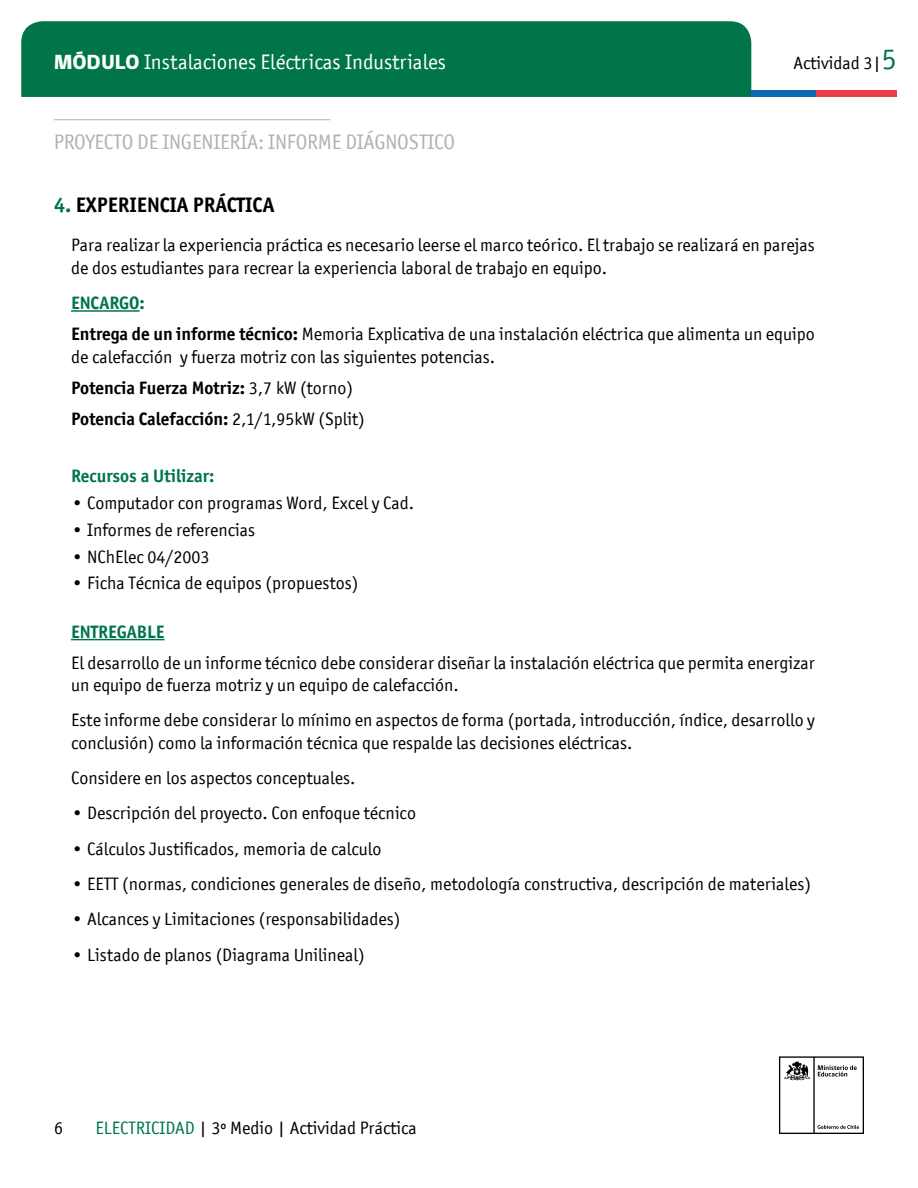
<style>
.page{position:relative;width:918px;height:1188px;background:#fff}
.page>*{position:absolute;margin:0;border:0;box-sizing:border-box;transform-origin:0 0}
.t1{font:21px "Officina San ITC";color:#fff}
.t2{font:21px "Officina San ITC";letter-spacing:-.01em;color:#b3b2b2}
.t3{font:700 21px "Officina San ITC";color:#000}
.t4{font:18px/22.5px "Officina San ITC";color:#000}
.t5{font:700 18px "Officina San ITC";color:#00754a}
.s1{font-family:"gob CL";font-weight:800}
.s2{font-size:30px;color:#00754a}
.s3{color:#00754a}
.s4{font-weight:700;color:#00754a}
.s5{font-weight:700}
</style>
<div class="page">
<hr style="left:54px;top:119px;width:276px;height:1px;background:#b3b2b2">
<div style="left:21px;top:21px;width:730px;height:76px;background:#00754a"></div>
<div style="left:751px;top:90px;width:65px;height:7px;background:#0f69b4"></div>
<div style="left:816px;top:90px;width:81px;height:7px;background:#eb3c46"></div>
<svg style="left:779px;top:1056px;width:85px;height:78px"></svg>
<hr style="left:71px;top:310px;width:69px;height:2px;background:#00754a">
<hr style="left:71px;top:639px;width:94px;height:1px;background:#00754a">
<p class="t1" style="left:54px;top:50px;width:394px"><span class="s1">MÓDULO</span> Instalaciones Eléctricas Industriales</p>
<p class="t2" style="left:54px;top:130px;width:403px">PROYECTO DE INGENIERÍA: INFORME DIÁGNOSTICO</p>
<p class="t4" style="left:794px;top:52px;width:105px">Actividad 3|<span class="s2">5</span></p>
<p class="t3" style="left:54px;top:192px;width:222px"><span class="s3">4.</span> EXPERIENCIA PRÁCTICA</p>
<p class="t4" style="left:71px;top:234px;width:745px">Para realizar la experiencia práctica es necesario leerse el marco teórico. El trabajo se realizará en parejas de dos estudiantes para recrear la experiencia laboral de trabajo en equipo.</p>
<p class="t4" style="left:71px;top:287px;width:745px;line-height:31px"><span class="s4">ENCARGO:<br></span><span class="s5">Entrega de un informe técnico:</span> Memoria Explicativa de una instalación eléctrica que alimenta un equipo</p>
<p class="t4" style="left:71px;top:341px;width:426px;line-height:31px">de calefacción y fuerza motriz con las siguientes potencias.<br><span class="s5">Potencia Fuerza Motriz:</span> 3,7 kW (torno)<br><span class="s5">Potencia Calefacción:</span> 2,1/1,95kW (Split)</p>
<p class="t5" style="left:71px;top:465px;width:145px">Recursos a Utilizar:</p>
<p class="t4" style="left:71px;top:492px;width:345px">• Computador con programas Word, Excel y Cad.</p>
<p class="t4" style="left:71px;top:518px;width:186px">• Informes de referencias</p>
<p class="t4" style="left:71px;top:545px;width:140px">• NChElec 04/2003</p>
<p class="t4" style="left:71px;top:572px;width:289px">• Ficha Técnica de equipos (propuestos)</p>
<p class="t5" style="left:71px;top:620px;width:95px">ENTREGABLE</p>
<p class="t4" style="left:71px;top:651px;width:745px">El desarrollo de un informe técnico debe considerar diseñar la instalación eléctrica que permita energizar un equipo de fuerza motriz y un equipo de calefacción.</p>
<p class="t4" style="left:71px;top:709px;width:745px">Este informe debe considerar lo mínimo en aspectos de forma (portada, introducción, índice, desarrollo y conclusión) como la información técnica que respalde las decisiones eléctricas.</p>
<p class="t4" style="left:71px;top:767px;width:286px">Considere en los aspectos conceptuales.</p>
<p class="t4" style="left:71px;top:802px;width:347px">• Descripción del proyecto. Con enfoque técnico</p>
<p class="t4" style="left:71px;top:837px;width:312px">• Cálculos Justificados, memoria de calculo</p>
<p class="t4" style="left:71px;top:873px;width:742px">• EETT (normas, condiciones generales de diseño, metodología constructiva, descripción de materiales)</p>
<p class="t4" style="left:71px;top:908px;width:331px">• Alcances y Limitaciones (responsabilidades)</p>
<p class="t4" style="left:71px;top:943px;width:295px">• Listado de planos (Diagrama Unilineal)</p>
<p class="t4" style="left:54px;top:1117px;width:10px">6</p>
<p class="t4" style="left:95px;top:1117px;width:323px"><span class="s3">ELECTRICIDAD</span> | 3º Medio | Actividad Práctica</p>
</div>
